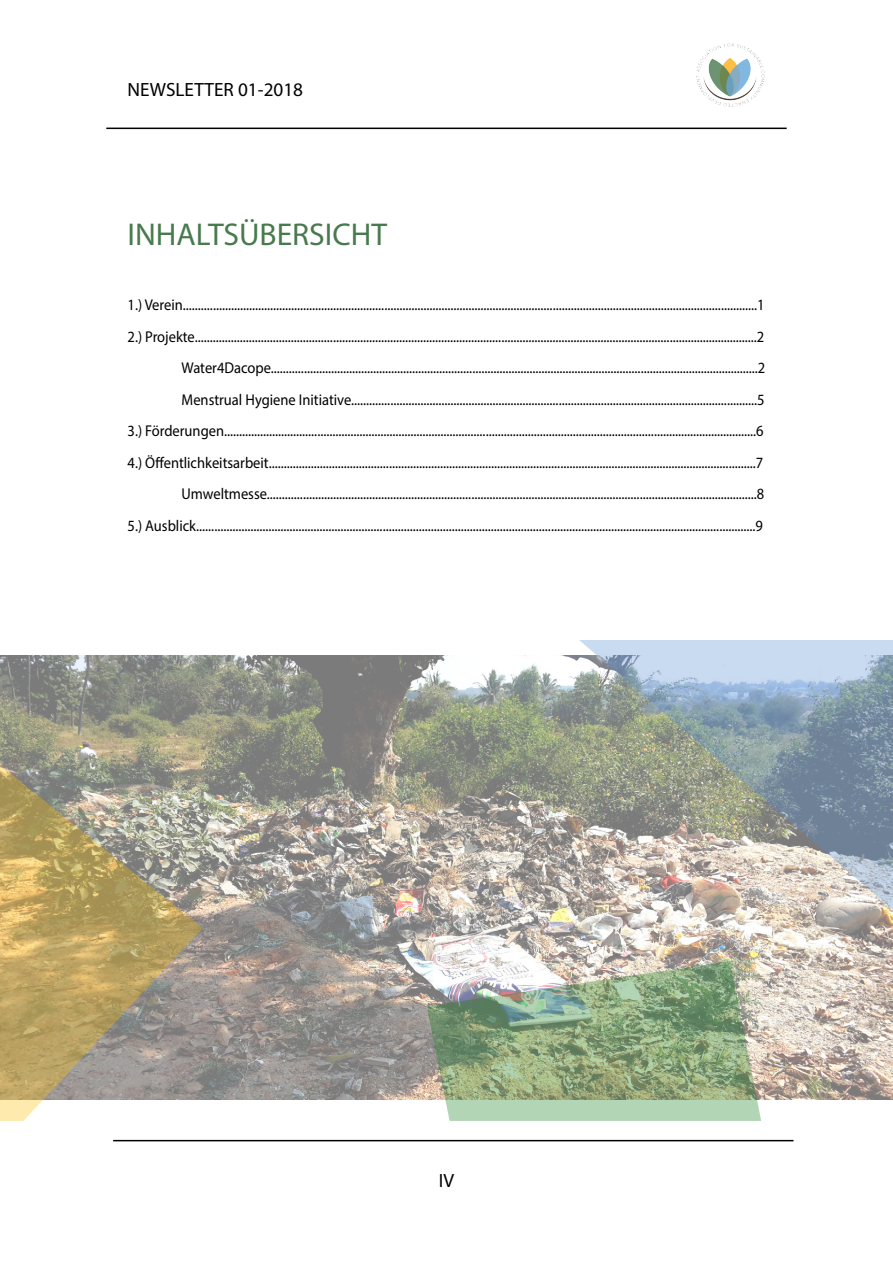
<style>
.page{position:relative;width:893px;height:1263px;background:#fff}
.page>*{position:absolute;margin:0;border:0;box-sizing:border-box;transform-origin:0 0}
.t1{font:31.65px "Myriad Pro";color:#487a4e}
.t2{font:19.2px "Myriad Pro";color:#000}
.t3{font:15.6px/31.5px "Myriad Pro";color:#000;text-align:right;scale:.93 1}
</style>
<div class="page">
<hr style="left:113px;top:1140px;width:680px;height:1px;background:#000">
<img style="left:696px;top:43px;width:69px;height:64px">
<hr style="left:106px;top:128px;width:681px;height:1px;background:#000">
<img style="left:0;top:656px;width:893px;height:443px">
<img style="left:579px;top:640px;width:314px;height:270px">
<img style="left:427px;top:961px;width:334px;height:160px">
<svg style="left:0;top:755px;width:203px;height:366px;background:#b2a57f"></svg>
<p class="t2" style="left:128px;top:78px;width:177px">NEWSLETTER 01-2018</p>
<h1 class="t1" style="left:128px;top:215px;width:261px">INHALTSÜBERSICHT</h1>
<p class="t3" style="left:128px;top:289px;width:687px">1.) Verein...............................................................................................................................................................................................1<br>2.) Projekte...........................................................................................................................................................................................2<br>Water4Dacope..................................................................................................................................................................2<br>Menstrual Hygiene Initiative.......................................................................................................................................5<br>3.) Förderungen.................................................................................................................................................................................6<br>4.) Öffentlichkeitsarbeit..................................................................................................................................................................7<br>Umweltmesse...................................................................................................................................................................8<br>5.) Ausblick..........................................................................................................................................................................................9</p>
<p class="t2" style="left:439px;top:1169px;width:17px">IV</p>
</div>
